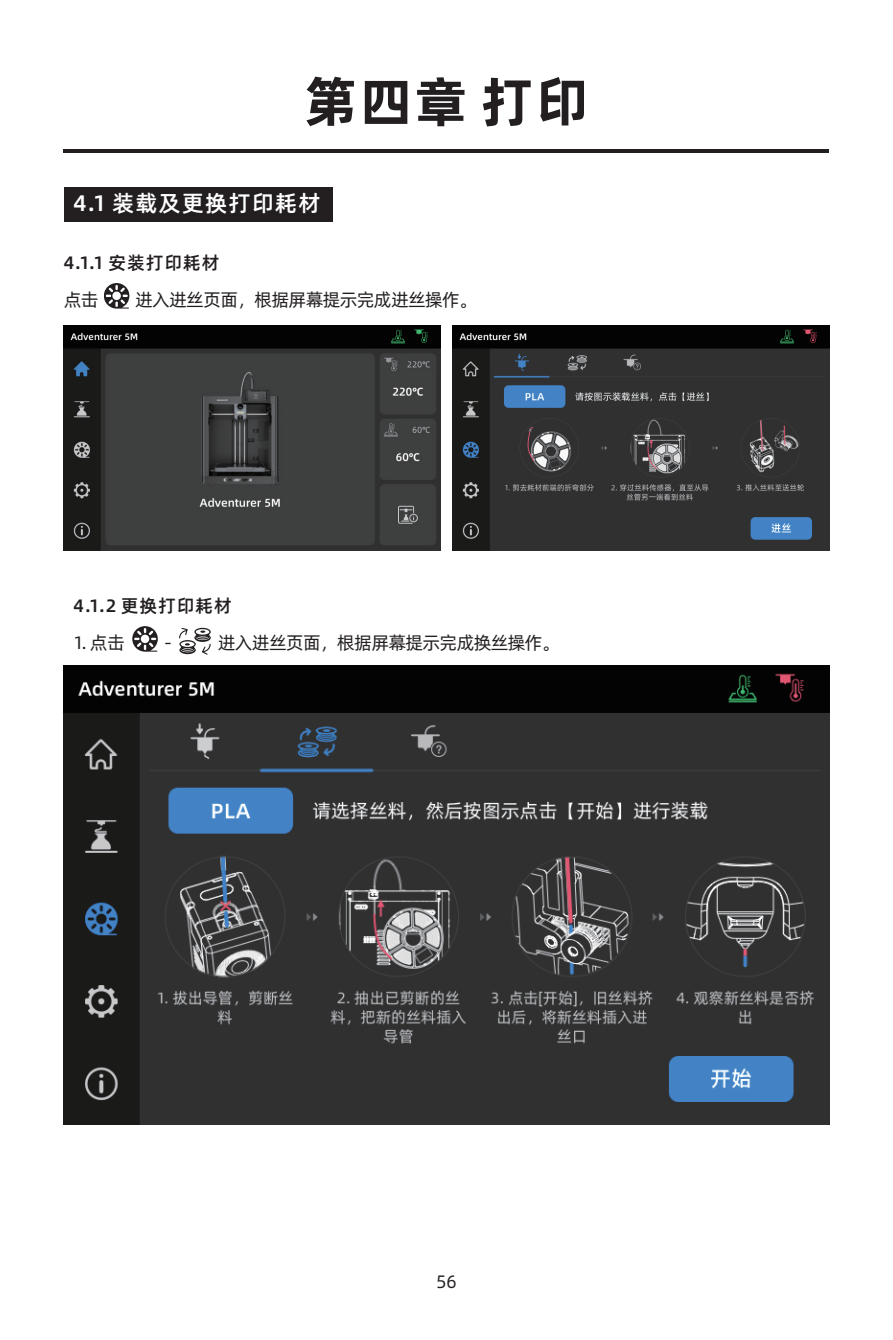
<style>
.page{position:relative;width:893px;height:1340px;background:#fff}
.page>*{position:absolute;margin:0;border:0;box-sizing:border-box;transform-origin:0 0}
.t1{font:54px "Alibaba Pu Hui Ti B";color:#231f20}
.t2{font:22.5px "Alibaba Pu Hui Ti M";letter-spacing:.05em;color:#fff}
.t3{font:18px "Alibaba Pu Hui Ti R";letter-spacing:-.035em;color:#231f20}
.t4{font:18px "Alibaba Pu Hui Ti M";letter-spacing:.05em;color:#231f20}
</style>
<div class="page">
<div style="left:64px;top:187px;width:269px;height:34px;background:#231f20"></div>
<hr style="left:64px;top:149px;width:765px;height:4px;background:#231f20">
<svg style="left:104px;top:283px;width:25px;height:25px"></svg>
<svg style="left:132px;top:626px;width:26px;height:25px"></svg>
<svg style="left:194px;top:633px;width:17px;height:9px"></svg>
<svg style="left:196px;top:634px;width:13px;height:6px"></svg>
<div style="left:196px;top:634px;width:13px;height:5px;border:1px solid #231f20;border-radius:50%"></div>
<div style="left:196px;top:632px;width:13px;height:5px;border:1px solid #231f20;border-radius:50%"></div>
<svg style="left:194px;top:628px;width:17px;height:8px"></svg>
<svg style="left:196px;top:629px;width:13px;height:5px"></svg>
<svg style="left:200px;top:630px;width:5px;height:3px"></svg>
<svg style="left:202px;top:643px;width:9px;height:12px"></svg>
<svg style="left:179px;top:646px;width:17px;height:8px"></svg>
<div style="left:181px;top:647px;width:13px;height:5px;background:#353132;border-radius:50%"></div>
<div style="left:181px;top:646px;width:13px;height:5px;border:1px solid #231f20;border-radius:50%"></div>
<div style="left:181px;top:644px;width:13px;height:6px;border:1px solid #231f20;border-radius:50%"></div>
<svg style="left:179px;top:640px;width:17px;height:8px"></svg>
<div style="left:181px;top:641px;width:13px;height:6px;background:#fff;border-radius:50%"></div>
<svg style="left:179px;top:627px;width:11px;height:19px"></svg>
<img style="left:453px;top:325px;width:376px;height:226px">
<img style="left:64px;top:325px;width:376px;height:226px">
<img style="left:64px;top:665px;width:765px;height:459px">
<h1 class="t1" style="left:304px;top:59px;width:286px">第四章 打印</h1>
<p class="t2" style="left:74px;top:185px;width:248px">4.1 装载及更换打印耗材</p>
<p class="t4" style="left:64px;top:248px;width:157px">4.1.1 安装打印耗材</p>
<p class="t3" style="left:64px;top:286px;width:36px">点击</p>
<p class="t3" style="left:135px;top:286px;width:343px">进入进丝页面，根据屏幕提示完成进丝操作。</p>
<p class="t4" style="left:74px;top:591px;width:160px">4.1.2 更换打印耗材</p>
<p class="t3" style="left:74px;top:629px;width:53px">1. 点击</p>
<p class="t3" style="left:164px;top:629px;width:9px">-</p>
<p class="t3" style="left:218px;top:629px;width:343px">进入进丝页面，根据屏幕提示完成换丝操作。</p>
<p class="t3" style="left:436px;top:1267px;width:22px">56</p>
</div>
